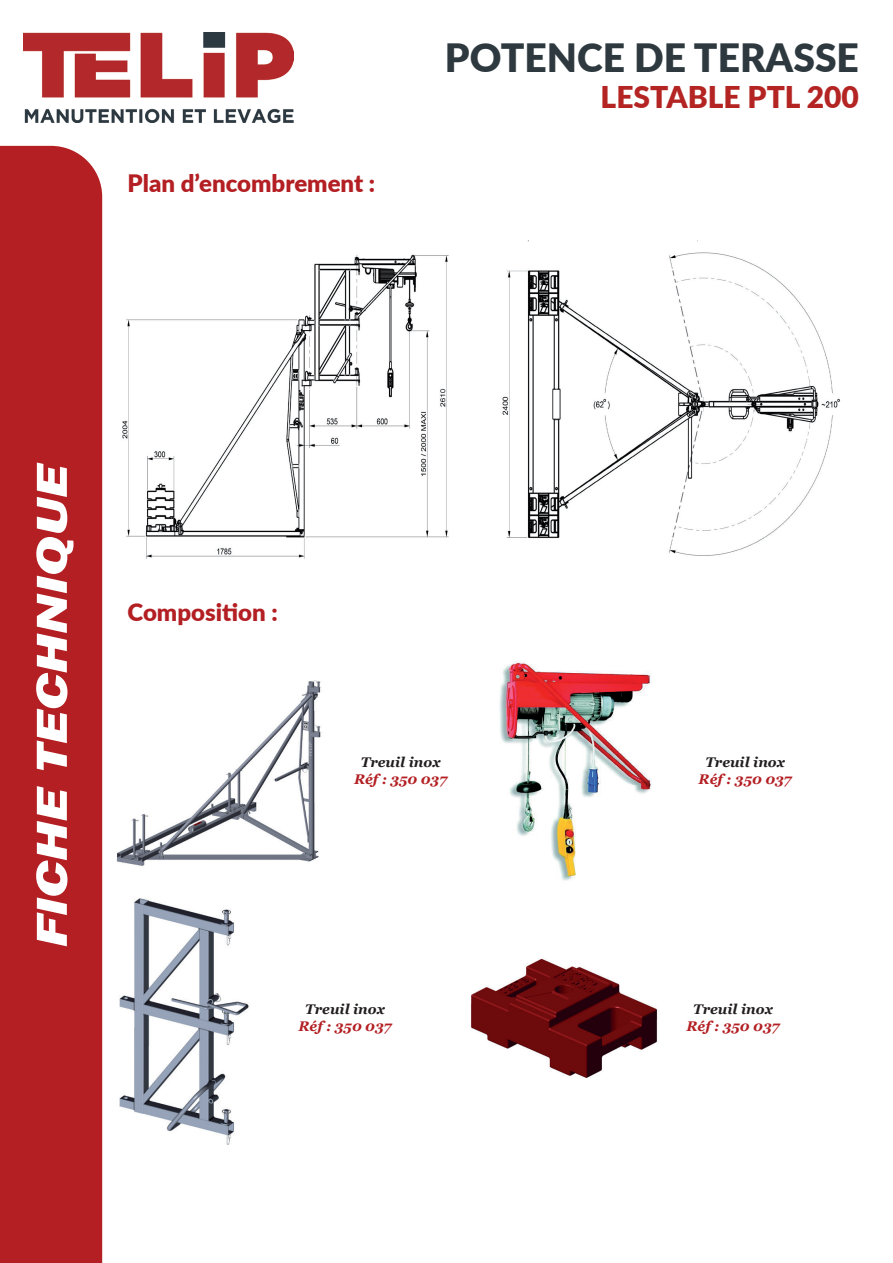
<style>
.page{position:relative;width:893px;height:1263px;background:#fff}
.page>*{position:absolute;margin:0;border:0;box-sizing:border-box;transform-origin:0 0}
.t1{font:italic 800 45px "Franklin Gothic";color:#fff;scale:1.3 1}
.t2{font:900 39px "Lato";color:#2d393f}
.t3{font:900 30px "Lato";color:#b32423}
.t4{font:900 24px "Lato";color:#b31f23}
.t5{font:italic 700 13.95px "Georgia";color:#231f20}
.t6{font:italic 700 13.95px "Georgia";color:#b31f23}
</style>
<div class="page">
<img style="left:23px;top:32px;width:270px;height:90px">
<div style="left:0;top:146px;width:102px;height:1117px;background:#b31f23"></div>
<img style="left:122px;top:254px;width:327px;height:305px">
<img style="left:502px;top:240px;width:338px;height:316px">
<img style="left:117px;top:680px;width:204px;height:186px">
<img style="left:119px;top:898px;width:130px;height:246px">
<img style="left:499px;top:661px;width:153px;height:220px">
<img style="left:471px;top:958px;width:187px;height:120px">
<h3 class="t4" style="left:128px;top:165px;width:249px">Plan d’encombrement :</h3>
<h2 class="t2" style="left:445px;top:28px;width:416px">POTENCE DE TERASSE</h2>
<h3 class="t3" style="left:601px;top:74px;width:260px">LESTABLE PTL 200</h3>
<h1 class="t1" style="left:22px;top:947px;width:374px;rotate:-90deg">FICHE TECHNIQUE</h1>
<h3 class="t4" style="left:128px;top:594px;width:152px">Composition :</h3>
<p class="t5" style="left:361px;top:753px;width:81px">Treuil inox</p>
<p class="t6" style="left:354px;top:770px;width:95px">Réf : 350 037</p>
<p class="t5" style="left:305px;top:1000px;width:81px">Treuil inox</p>
<p class="t6" style="left:299px;top:1017px;width:95px">Réf : 350 037</p>
<p class="t5" style="left:705px;top:753px;width:81px">Treuil inox</p>
<p class="t6" style="left:699px;top:770px;width:95px">Réf : 350 037</p>
<p class="t5" style="left:693px;top:1000px;width:81px">Treuil inox</p>
<p class="t6" style="left:686px;top:1017px;width:95px">Réf : 350 037</p>
</div>
